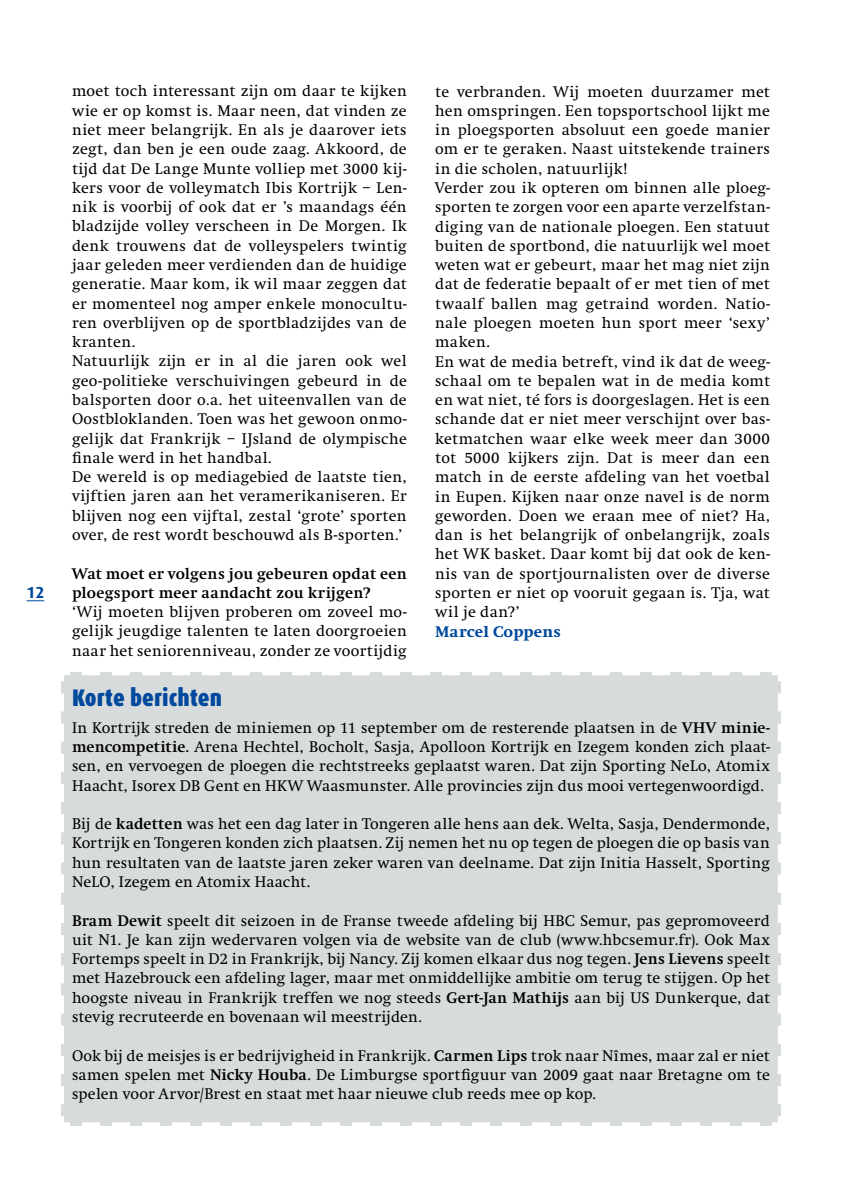
<style>
.page{position:relative;width:842px;height:1191px;background:#fff}
.page>*{position:absolute;margin:0;border:0;box-sizing:border-box;transform-origin:0 0}
.t1{font:900 24px "Dax Condensed";color:#00499d}
.t2{font:16px/19.2px "Swift";letter-spacing:.015em;color:#000;text-align:justify}
.t3{font:700 16px/19.2px "Swift";letter-spacing:.02em;color:#000}
.t4{font:800 16px "Swift";letter-spacing:.02em;color:#00499d}
.t5{font:700 16px "Dax";color:#00499d}
.s1{font-weight:700}
</style>
<div class="page">
<svg style="left:27px;top:600px;width:17px;height:1px"></svg>
<div style="left:61px;top:672px;width:720px;height:454px;background:#d8dbdc"></div>
<p class="t5" style="left:27px;top:583px;width:19px">12</p>
<p class="t2" style="left:72px;top:82px;width:336px;text-align:left">moet toch interessant zijn om daar te kijken wie er op komst is. Maar neen, dat vinden ze niet meer belangrijk. En als je daarover iets zegt, dan ben je een oude zaag. Akkoord, de tijd dat De Lange Munte volliep met 3000 kij&shy;kers voor de volleymatch Ibis Kortrijk – Len&shy;nik is voorbij of ook dat er ’s maandags één bladzijde volley verscheen in De Morgen. Ik denk trouwens dat de volleyspelers twintig jaar geleden meer verdienden dan de huidige generatie. Maar kom, ik wil maar zeggen dat er momenteel nog amper enkele monocultu&shy;ren overblijven op de sportbladzijdes van de kranten.<br>Natuurlijk zijn er in al die jaren ook wel geo-politieke verschuivingen gebeurd in de balsporten door o.a. het uiteenvallen van de Oostbloklanden. Toen was het gewoon onmo&shy;gelijk dat Frankrijk – IJsland de olympische finale werd in het handbal.<br>De wereld is op mediagebied de laatste tien, vijftien jaren aan het veramerikaniseren. Er blijven nog een vijftal, zestal ‘grote’ sporten over, de rest wordt beschouwd als B-sporten.’</p>
<p class="t3" style="left:72px;top:564px;width:336px">Wat moet er volgens jou gebeuren opdat een ploegsport meer aandacht zou krijgen?</p>
<p class="t2" style="left:72px;top:602px;width:336px">‘Wij moeten blijven proberen om zoveel mo&shy;gelijk jeugdige talenten te laten doorgroeien naar het seniorenniveau, zonder ze voortijdig</p>
<p class="t2" style="left:435px;top:82px;width:336px;text-align:left">te verbranden. Wij moeten duurzamer met hen omspringen. Een topsportschool lijkt me in ploegsporten absoluut een goede manier om er te geraken. Naast uitstekende trainers in die scholen, natuurlijk!<br>Verder zou ik opteren om binnen alle ploeg&shy;sporten te zorgen voor een aparte verzelfstan&shy;diging van de nationale ploegen. Een statuut buiten de sportbond, die natuurlijk wel moet weten wat er gebeurt, maar het mag niet zijn dat de federatie bepaalt of er met tien of met twaalf ballen mag getraind worden. Natio&shy;nale ploegen moeten hun sport meer ‘sexy’ maken.<br>En wat de media betreft, vind ik dat de weeg&shy;schaal om te bepalen wat in de media komt en wat niet, té fors is doorgeslagen. Het is een schande dat er niet meer verschijnt over bas&shy;ketmatchen waar elke week meer dan 3000 tot 5000 kijkers zijn. Dat is meer dan een match in de eerste afdeling van het voetbal in Eupen. Kijken naar onze navel is de norm geworden. Doen we eraan mee of niet? Ha, dan is het belangrijk of onbelangrijk, zoals het WK basket. Daar komt bij dat ook de ken&shy;nis van de sportjournalisten over de diverse sporten er niet op vooruit gegaan is. Tja, wat wil je dan?’</p>
<p class="t4" style="left:435px;top:622px;width:127px">Marcel Coppens</p>
<h1 class="t1" style="left:72px;top:684px;width:152px">Korte berichten</h1>
<p class="t2" style="left:72px;top:718px;width:699px">In Kortrijk streden de miniemen op 11 september om de resterende plaatsen in de <span class="s1">VHV minie&shy;mencompetitie.</span> Arena Hechtel, Bocholt, Sasja, Apolloon Kortrijk en Izegem konden zich plaat&shy;sen, en vervoegen de ploegen die rechtstreeks geplaatst waren. Dat zijn Sporting NeLo, Atomix Haacht, Isorex DB Gent en HKW Waasmunster. Alle provincies zijn dus mooi vertegenwoordigd.</p>
<p class="t2" style="left:72px;top:814px;width:699px">Bij de <span class="s1">kadetten</span> was het een dag later in Tongeren alle hens aan dek. Welta, Sasja, Dendermonde, Kortrijk en Tongeren konden zich plaatsen. Zij nemen het nu op tegen de ploegen die op basis van hun resultaten van de laatste jaren zeker waren van deelname. Dat zijn Initia Hasselt, Sporting NeLO, Izegem en Atomix Haacht.</p>
<p class="t2" style="left:72px;top:911px;width:699px"><span class="s1">Bram Dewit</span> speelt dit seizoen in de Franse tweede afdeling bij HBC Semur, pas gepromoveerd uit N1. Je kan zijn wedervaren volgen via de website van de club (www.hbcsemur.fr). Ook Max Fortemps speelt in D2 in Frankrijk, bij Nancy. Zij komen elkaar dus nog tegen. <span class="s1">Jens Lievens</span> speelt met Hazebrouck een afdeling lager, maar met onmiddellijke ambitie om terug te stijgen. Op het hoogste niveau in Frankrijk treffen we nog steeds <span class="s1">Gert-Jan Mathijs</span> aan bij US Dunkerque, dat stevig recruteerde en bovenaan wil meestrijden.</p>
<p class="t2" style="left:72px;top:1046px;width:699px">Ook bij de meisjes is er bedrijvigheid in Frankrijk. <span class="s1">Carmen Lips</span> trok naar Nîmes, maar zal er niet samen spelen met <span class="s1">Nicky Houba</span>. De Limburgse sportfiguur van 2009 gaat naar Bretagne om te spelen voor Arvor/Brest en staat met haar nieuwe club reeds mee op kop.</p>
</div>
